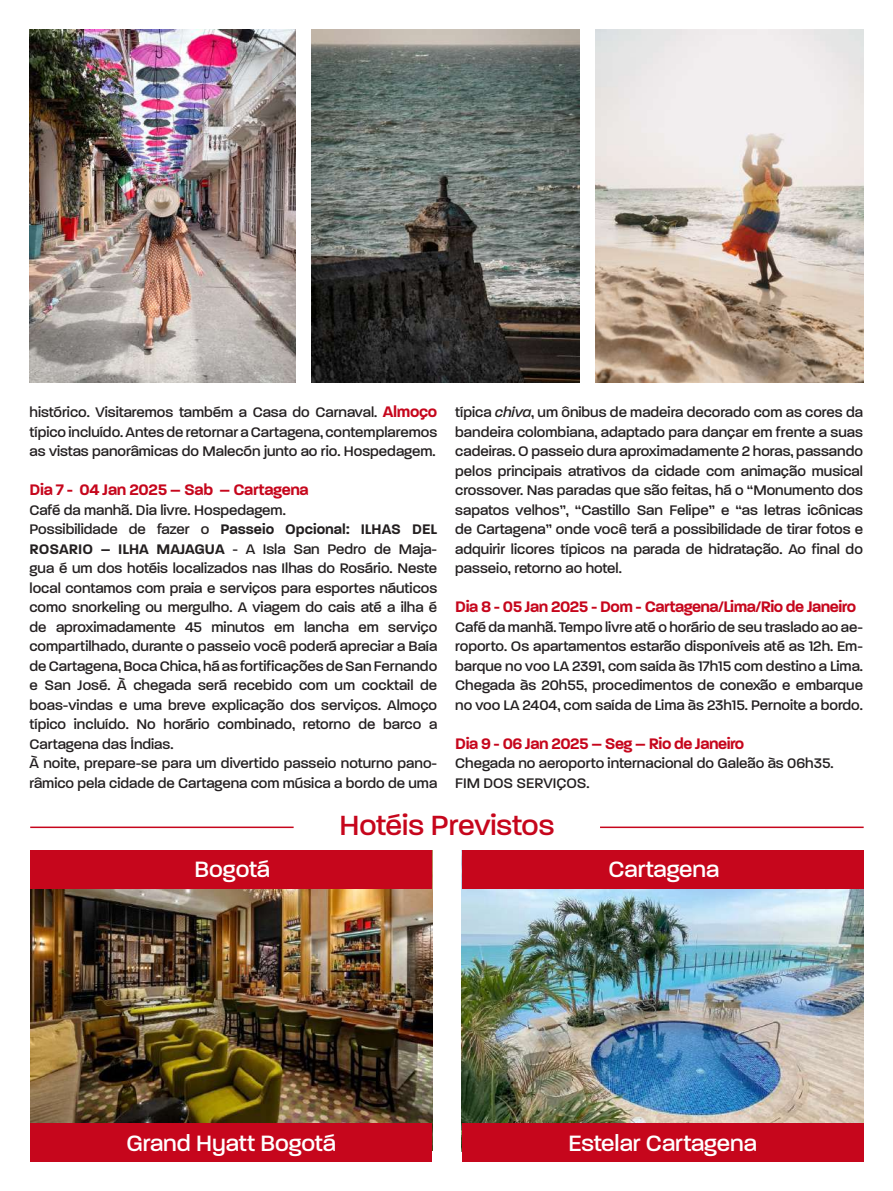
<style>
.page{position:relative;width:893px;height:1191px;background:#fff}
.page>*{position:absolute;margin:0;border:0;box-sizing:border-box;transform-origin:0 0}
.t1{font:500 30px "Paralucent";color:#c6061c}
.t2{font:500 24px "Paralucent";color:#fff}
.t3{font:600 16.5px "Paralucent";letter-spacing:-.03em;color:#c6061c}
.t4{font:500 15px/19.5px "Paralucent";color:#231f20;text-align:justify}
.s1{font-weight:600;font-size:16.5px;color:#c6061c}
.s2{font-weight:600}
.s3{font-style:italic}
</style>
<div class="page">
<img style="left:311px;top:30px;width:269px;height:353px">
<img style="left:30px;top:30px;width:265px;height:353px">
<img style="left:595px;top:30px;width:269px;height:353px">
<hr style="left:30px;top:826px;width:264px;height:2px;background:#c6061c">
<hr style="left:600px;top:826px;width:264px;height:2px;background:#c6061c">
<img style="left:30px;top:889px;width:402px;height:234px">
<div style="left:30px;top:850px;width:402px;height:39px;background:#c6061c"></div>
<div style="left:30px;top:1123px;width:402px;height:38px;background:#c6061c"></div>
<img style="left:462px;top:889px;width:402px;height:234px">
<div style="left:462px;top:850px;width:402px;height:39px;background:#c6061c"></div>
<div style="left:462px;top:1123px;width:402px;height:38px;background:#c6061c"></div>
<p class="t4" style="left:30px;top:402px;width:409px">histórico. Visitaremos também a Casa do Carnaval. <span class="s1">Almoço </span>típico incluído. Antes de retornar a Cartagena, contemplaremos as vistas panorâmicas do Malecón junto ao rio. Hospedagem.</p>
<p class="t3" style="left:30px;top:480px;width:281px">Dia 7 - 04 Jan 2025 – Sab – Cartagena</p>
<p class="t4" style="left:30px;top:500px;width:409px;text-align:left">Café da manhã. Dia livre. Hospedagem.<br>Possibilidade de fazer o <span class="s2">Passeio Opcional: ILHAS DEL ROSARIO – ILHA MAJAGUA</span> - A Isla San Pedro de Maja&shy;gua é um dos hotéis localizados nas Ilhas do Rosário. Neste local contamos com praia e serviços para esportes náuticos como snorkeling ou mergulho. A viagem do cais até a ilha é de aproximadamente 45 minutos em lancha em serviço compartilhado, durante o passeio você poderá apreciar a Baía de Cartagena, Boca Chica, há as fortificações de San Fernando e San José. À chegada será recebido com um cocktail de boas-vindas e uma breve explicação dos serviços. Almoço típico incluído. No horário combinado, retorno de barco a Cartagena das Índias.<br>À noite, prepare-se para um divertido passeio noturno pano&shy;râmico pela cidade de Cartagena com música a bordo de uma</p>
<p class="t4" style="left:455px;top:402px;width:409px">típica <span class="s3">chiva</span>, um ônibus de madeira decorado com as cores da bandeira colombiana, adaptado para dançar em frente a suas cadeiras. O passeio dura aproximadamente 2 horas, passando pelos principais atrativos da cidade com animação musical crossover. Nas paradas que são feitas, há o “Monumento dos sapatos velhos”, “Castillo San Felipe” e “as letras icônicas de Cartagena” onde você terá a possibilidade de tirar fotos e adquirir licores típicos na parada de hidratação. Ao final do passeio, retorno ao hotel.</p>
<p class="t3" style="left:455px;top:597px;width:402px">Dia 8 - 05 Jan 2025 - Dom - Cartagena/Lima/Rio de Janeiro</p>
<p class="t4" style="left:455px;top:617px;width:409px">Café da manhã. Tempo livre até o horário de seu traslado ao ae&shy;roporto. Os apartamentos estarão disponíveis até as 12h. Em&shy;barque no voo LA 2391, com saída às 17h15 com destino a Lima.<br>Chegada às 20h55, procedimentos de conexão e embarque no voo LA 2404, com saída de Lima às 23h15. Pernoite a bordo.</p>
<p class="t3" style="left:455px;top:733px;width:291px">Dia 9 - 06 Jan 2025 – Seg – Rio de Janeiro</p>
<p class="t4" style="left:455px;top:753px;width:380px">Chegada no aeroporto internacional do Galeão às 06h35.<br>FIM DOS SERVIÇOS.</p>
<h1 class="t1" style="left:339px;top:807px;width:217px">Hotéis Previstos</h1>
<h2 class="t2" style="left:195px;top:855px;width:77px">Bogotá</h2>
<h2 class="t2" style="left:126px;top:1128px;width:211px">Grand Hyatt Bogotá</h2>
<h2 class="t2" style="left:608px;top:855px;width:112px">Cartagena</h2>
<h2 class="t2" style="left:569px;top:1128px;width:190px">Estelar Cartagena</h2>
</div>
